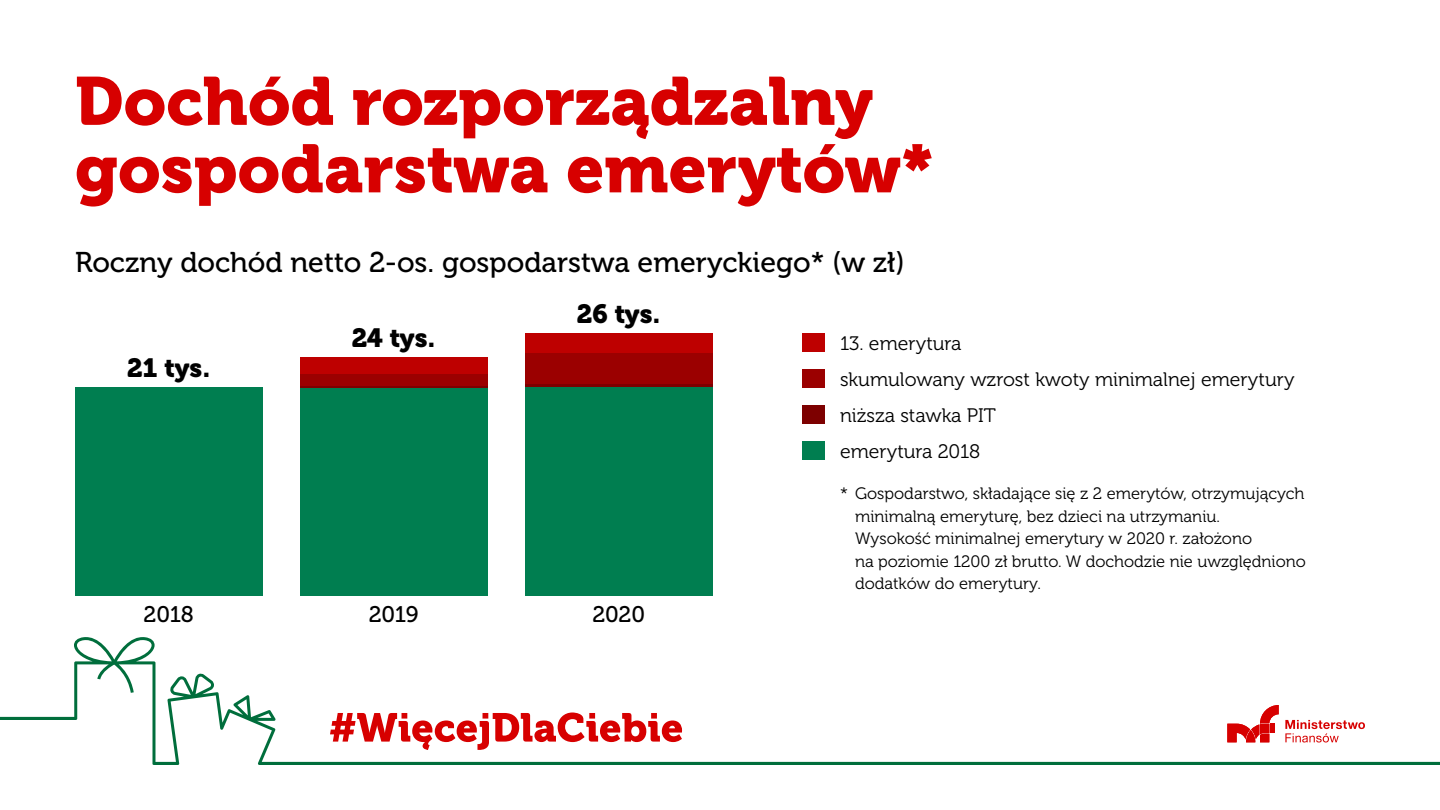
<style>
.page{position:relative;width:1440px;height:810px;background:#fff}
.page>*{position:absolute;margin:0;border:0;box-sizing:border-box;transform-origin:0 0}
.t1{font:67.5px/67.5px "Museo 900";color:#d70000}
.t2{font:28.5px "Museo 500";color:#000}
.t3{font:26.25px "Museo 900";color:#000}
.t4{font:22.5px "Museo 500";letter-spacing:-.005em;color:#000}
.t5{font:19.5px/36.2px "Museo 300";color:#000}
.t6{font:16.5px/22.5px "Museo 300";color:#000}
</style>
<div class="page">
<div style="left:75px;top:387px;width:187px;height:209px;background:#007e50"></div>
<div style="left:525px;top:387px;width:187px;height:209px;background:#007e50"></div>
<hr style="left:525px;top:384px;width:187px;height:3px;background:#7d0000">
<div style="left:525px;top:352px;width:187px;height:32px;background:#9b0000"></div>
<div style="left:525px;top:333px;width:187px;height:19px;background:#be0000"></div>
<div style="left:300px;top:387px;width:188px;height:209px;background:#007e50"></div>
<hr style="left:300px;top:386px;width:188px;height:1px;background:#7d0000">
<div style="left:300px;top:374px;width:188px;height:12px;background:#9b0000"></div>
<div style="left:300px;top:357px;width:188px;height:17px;background:#be0000"></div>
<svg style="left:0;top:637px;width:1440px;height:128px"></svg>
<svg style="left:1285px;top:720px;width:80px;height:23px"></svg>
<svg style="left:1227px;top:705px;width:52px;height:37px"></svg>
<div style="left:802px;top:333px;width:23px;height:19px;background:#be0000"></div>
<div style="left:802px;top:369px;width:23px;height:19px;background:#9b0000"></div>
<div style="left:802px;top:405px;width:23px;height:19px;background:#7d0000"></div>
<div style="left:802px;top:442px;width:23px;height:18px;background:#007e50"></div>
<h1 class="t1" style="left:75px;top:68px;width:860px">Dochód rozporządzalny gospodarstwa emerytów*</h1>
<h2 class="t2" style="left:75px;top:246px;width:831px">Roczny dochód netto 2-os. gospodarstwa emeryckiego* (w zł)</h2>
<h3 class="t3" style="left:127px;top:353px;width:85px">21 tys.</h3>
<h3 class="t3" style="left:352px;top:323px;width:85px">24 tys.</h3>
<h3 class="t3" style="left:577px;top:299px;width:85px">26 tys.</h3>
<h3 class="t4" style="left:144px;top:602px;width:52px">2018</h3>
<h3 class="t4" style="left:369px;top:602px;width:51px">2019</h3>
<h3 class="t4" style="left:592px;top:602px;width:54px">2020</h3>
<p class="t5" style="left:840px;top:325px;width:456px">13. emerytura<br>skumulowany wzrost kwoty minimalnej emerytury niższa stawka PIT<br>emerytura 2018</p>
<p class="t6" style="left:855px;top:483px;width:452px;text-indent:-15px">* Gospodarstwo, składające się z 2 emerytów, otrzymujących minimalną emeryturę, bez dzieci na utrzymaniu.<br>Wysokość minimalnej emerytury w 2020 r. założono<br>na poziomie 1200 zł brutto. W dochodzie nie uwzględniono dodatków do emerytury.</p>
</div>
